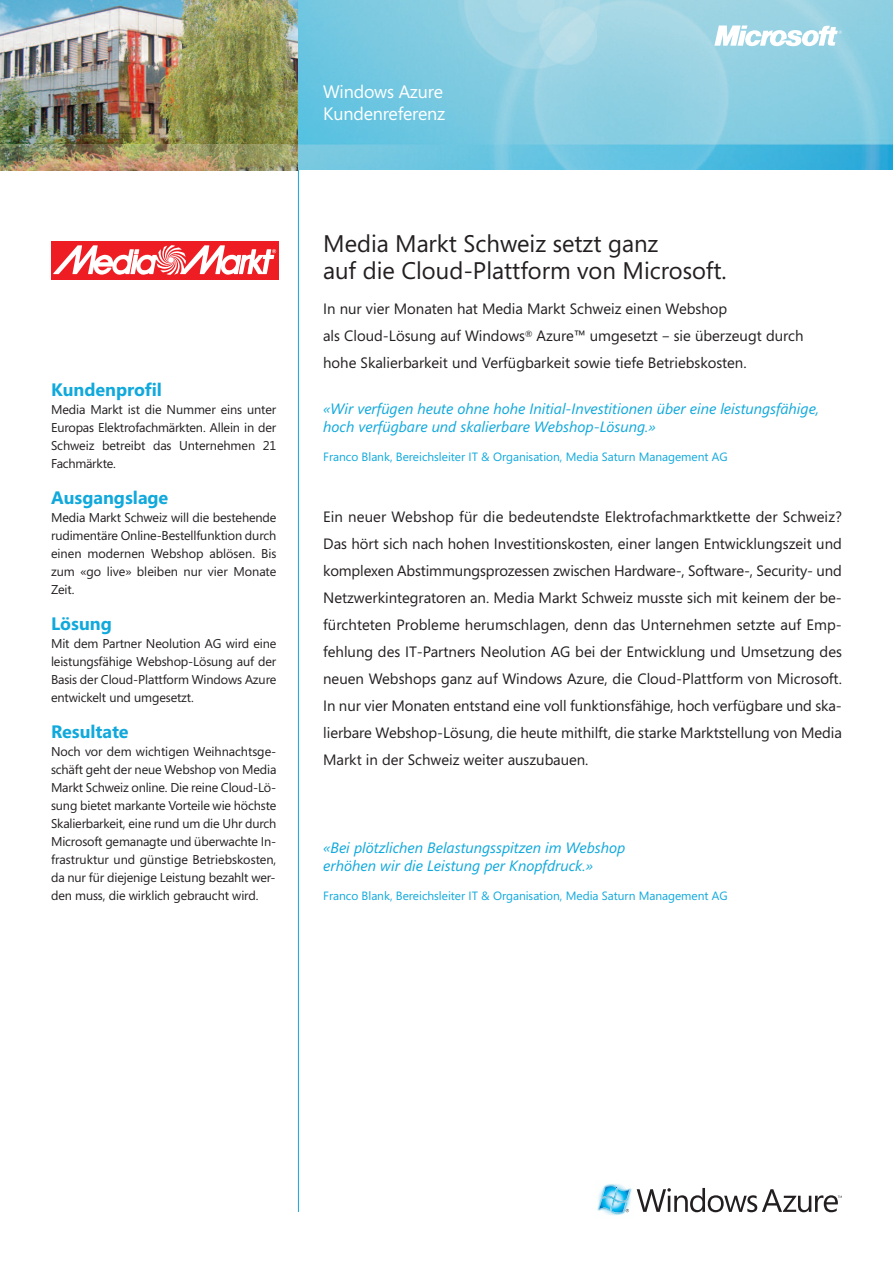
<style>
.page{position:relative;width:893px;height:1263px;background:#fff}
.page>*{position:absolute;margin:0;border:0;box-sizing:border-box;transform-origin:0 0}
.t1{font:24px/27px "Segoe";color:#231f20}
.t2{font:700 18px "Segoe";color:#11a9dc}
.t3{font:18px/21.6px "Segoe";letter-spacing:-.01em;color:#fff}
.t4{font:15px/27px "Segoe";color:#231f20}
.t5{font:italic 15px/18px "Segoe";color:#11a9dc}
.t6{font:12.75px/18px "Segoe";letter-spacing:-.01em;color:#231f20;text-align:justify}
.t7{font:12px "Segoe";color:#11a9dc}
</style>
<div class="page">
<hr style="left:298px;top:102px;width:1px;height:1110px;background:#11a9dc">
<img style="left:298px;top:0;width:595px;height:170px">
<img style="left:0;top:0;width:298px;height:145px">
<img style="left:0;top:145px;width:298px;height:25px">
<div style="left:51px;top:241px;width:227px;height:38px;background:#ee1d23"></div>
<svg style="left:53px;top:245px;width:223px;height:30px"></svg>
<svg style="left:714px;top:26px;width:128px;height:20px"></svg>
<svg style="left:597px;top:1184px;width:245px;height:31px"></svg>
<p class="t2" style="left:51px;top:383px;width:112px">Kundenprofil</p>
<p class="t6" style="left:51px;top:402px;width:227px">Media Markt ist die Nummer eins unter Europas Elektrofachmärkten. Allein in der Schweiz betreibt das Unternehmen 21<br>Fachmärkte.</p>
<p class="t2" style="left:51px;top:491px;width:119px">Ausgangslage</p>
<p class="t6" style="left:51px;top:510px;width:227px">Media Markt Schweiz will die bestehende rudimentäre Online-Bestellfunktion durch einen modernen Webshop ablösen. Bis zum «go live» bleiben nur vier Monate Zeit.</p>
<p class="t2" style="left:51px;top:617px;width:62px">Lösung</p>
<p class="t6" style="left:51px;top:636px;width:227px">Mit dem Partner Neolution AG wird eine leistungsfähige Webshop-Lösung auf der Basis der Cloud-Plattform Windows Azure entwickelt und umgesetzt.</p>
<p class="t2" style="left:51px;top:725px;width:79px">Resultate</p>
<p class="t6" style="left:51px;top:744px;width:227px">Noch vor dem wichtigen Weihnachtsge&shy;schäft geht der neue Webshop von Media Markt Schweiz online. Die reine Cloud-Lö&shy;sung bietet markante Vorteile wie höchste Skalierbarkeit, eine rund um die Uhr durch Microsoft gemanagte und überwachte In&shy;frastruktur und günstige Betriebskosten, da nur für diejenige Leistung bezahlt wer&shy;den muss, die wirklich gebraucht wird.</p>
<p class="t3" style="left:323px;top:83px;width:124px">Windows Azure<br>Kundenreferenz</p>
<h1 class="t1" style="left:323px;top:232px;width:405px">Media Markt Schweiz setzt ganz<br>auf die Cloud-Plattform von Microsoft.</h1>
<p class="t4" style="left:323px;top:297px;width:482px">In nur vier Monaten hat Media Markt Schweiz einen Webshop<br>als Cloud-Lösung auf Windows<sup>®</sup> Azure™ umgesetzt – sie überzeugt durch hohe Skalierbarkeit und Verfügbarkeit sowie tiefe Betriebskosten.</p>
<p class="t5" style="left:323px;top:401px;width:498px">«Wir verfügen heute ohne hohe Initial-Investitionen über eine leistungsfähige, hoch verfügbare und skalierbare Webshop-Lösung.»</p>
<p class="t7" style="left:323px;top:452px;width:406px">Franco Blank, Bereichsleiter IT &amp; Organisation, Media Saturn Management AG</p>
<p class="t4" style="left:323px;top:504px;width:520px;text-align:justify">Ein neuer Webshop für die bedeutendste Elektrofachmarktkette der Schweiz?<br>Das hört sich nach hohen Investitionskosten, einer langen Entwicklungszeit und komplexen Abstimmungsprozessen zwischen Hardware-, Software-, Security- und Netzwerkintegratoren an. Media Markt Schweiz musste sich mit keinem der be&shy;fürchteten Probleme herumschlagen, denn das Unternehmen setzte auf Emp&shy;fehlung des IT-Partners Neolution AG bei der Entwicklung und Umsetzung des neuen Webshops ganz auf Windows Azure, die Cloud-Plattform von Microsoft.<br>In nur vier Monaten entstand eine voll funktionsfähige, hoch verfügbare und ska&shy;lierbare Webshop-Lösung, die heute mithilft, die starke Marktstellung von Media Markt in der Schweiz weiter auszubauen.</p>
<p class="t5" style="left:323px;top:841px;width:304px">«Bei plötzlichen Belastungsspitzen im Webshop erhöhen wir die Leistung per Knopfdruck.»</p>
<p class="t7" style="left:323px;top:891px;width:406px">Franco Blank, Bereichsleiter IT &amp; Organisation, Media Saturn Management AG</p>
</div>
